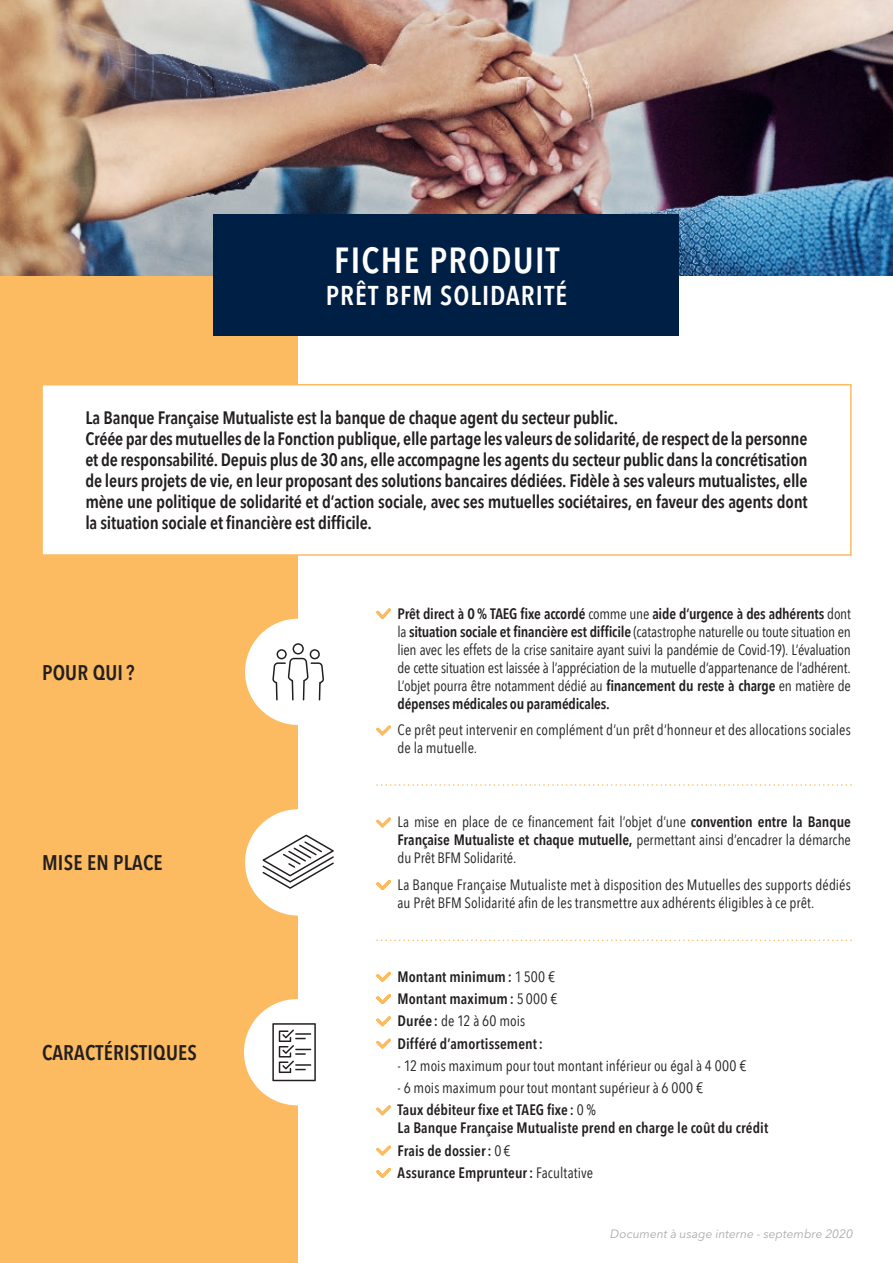
<style>
.page{position:relative;width:893px;height:1263px;background:#fff}
.page>*{position:absolute;margin:0;border:0;box-sizing:border-box;transform-origin:0 0}
.t1{font:600 condensed 36px "Avenir Next LT Pro";letter-spacing:.04em;color:#fff}
.t2{font:600 condensed 27px "Avenir Next LT Pro";letter-spacing:.04em;color:#fff}
.t3{font:600 condensed 21px "Avenir Next LT Pro";letter-spacing:.01em;color:#231f20}
.t4{font:600 18px/21px "Avenir Next Condensed";letter-spacing:-.015em;color:#231f20}
.t5{font:15px/18px "Avenir Next Condensed";color:#231f20;text-align:justify}
.t6{font:600 condensed 15px/22.2px "Avenir Next LT Pro";letter-spacing:.005em;color:#231f20}
.t7{font:italic 12px "Avenir Next LT Pro";color:#a8a9ad}
.s1{font-family:"Avenir Next LT Pro";font-weight:600;font-stretch:condensed}
.s2{font-weight:600}
.s3{font-family:"Avenir Next Condensed";font-weight:400;font-stretch:normal}
</style>
<div class="page">
<div style="left:0;top:0;width:298px;height:1263px;background:#fcba61"></div>
<svg style="left:42px;top:384px;width:810px;height:172px"></svg>
<svg style="left:376px;top:608px;width:15px;height:11px"></svg>
<svg style="left:376px;top:725px;width:15px;height:10px"></svg>
<svg style="left:376px;top:972px;width:15px;height:10px"></svg>
<svg style="left:376px;top:994px;width:15px;height:10px"></svg>
<svg style="left:376px;top:1016px;width:15px;height:10px"></svg>
<svg style="left:376px;top:1038px;width:15px;height:10px"></svg>
<svg style="left:376px;top:1105px;width:15px;height:10px"></svg>
<svg style="left:376px;top:1145px;width:15px;height:10px"></svg>
<svg style="left:376px;top:1168px;width:15px;height:10px"></svg>
<svg style="left:376px;top:817px;width:15px;height:10px"></svg>
<svg style="left:376px;top:880px;width:15px;height:10px"></svg>
<svg style="left:376px;top:784px;width:476px;height:2px"></svg>
<svg style="left:376px;top:939px;width:476px;height:2px"></svg>
<div style="left:245px;top:619px;width:106px;height:106px;background:#fff;border-radius:50%"></div>
<svg style="left:272px;top:643px;width:52px;height:57px"></svg>
<div style="left:245px;top:809px;width:106px;height:106px;background:#fff;border-radius:50%"></div>
<svg style="left:262px;top:834px;width:72px;height:55px"></svg>
<div style="left:244px;top:999px;width:106px;height:106px;background:#fff;border-radius:50%"></div>
<svg style="left:272px;top:1023px;width:44px;height:58px"></svg>
<img style="left:0;top:0;width:893px;height:275px">
<div style="left:214px;top:215px;width:465px;height:121px;background:#001f45"></div>
<h1 class="t1" style="left:334px;top:238px;width:227px">FICHE PRODUIT</h1>
<h2 class="t2" style="left:326px;top:279px;width:243px">PRÊT BFM SOLIDARITÉ</h2>
<p class="t4" style="left:85px;top:406px;width:724px">La Banque Française Mutualiste est la banque de chaque agent du secteur public.<br>Créée par des mutuelles de la Fonction publique, elle partage les valeurs de solidarité, de respect de la personne et de responsabilité. Depuis plus de 30 ans, elle accompagne les agents du secteur public dans la concrétisation de leurs projets de vie, en leur proposant des solutions bancaires dédiées. Fidèle à ses valeurs mutualistes, elle mène une politique de solidarité et d’action sociale, avec ses mutuelles sociétaires, en faveur des agents dont la situation sociale et financière est difficile.</p>
<h3 class="t3" style="left:42px;top:660px;width:94px">POUR QUI ?</h3>
<h3 class="t3" style="left:42px;top:850px;width:122px">MISE EN PLACE</h3>
<h3 class="t3" style="left:42px;top:1040px;width:156px">CARACTÉRISTIQUES</h3>
<p class="t5" style="left:398px;top:604px;width:455px"><span class="s1">Prêt direct à 0 % TAEG</span> <span class="s2">fixe accordé</span> comme une <span class="s2">aide d’urgence à des adhérents</span> dont la <span class="s2">situation sociale et financière est difficile</span> (catastrophe naturelle ou toute situation en lien avec les effets de la crise sanitaire ayant suivi la pandémie de Covid-19). L’évaluation de cette situation est laissée à l’appréciation de la mutuelle d’appartenance de l’adhérent.<br>L’objet pourra être notamment dédié au <span class="s2">financement du reste à charge</span> en matière de <span class="s2">dépenses médicales ou paramédicales.</span></p>
<p class="t5" style="left:398px;top:720px;width:455px">Ce prêt peut intervenir en complément d’un prêt d’honneur et des allocations sociales de la mutuelle.</p>
<p class="t5" style="left:398px;top:812px;width:455px">La mise en place de ce financement fait l’objet d’une <span class="s2">convention entre la Banque Française Mutualiste et chaque mutuelle,</span> permettant ainsi d’encadrer la démarche du Prêt BFM Solidarité.</p>
<p class="t5" style="left:398px;top:875px;width:455px">La Banque Française Mutualiste met à disposition des Mutuelles des supports dédiés au Prêt BFM Solidarité afin de les transmettre aux adhérents éligibles à ce prêt.</p>
<p class="t6" style="left:398px;top:965px;width:161px">Montant minimum : <span class="s3">1 500 €<br></span>Montant maximum : <span class="s3">5 000 €</span></p>
<p class="t5" style="left:398px;top:1011px;width:129px"><span class="s1">Durée :</span> de 12 à 60 mois</p>
<p class="t6" style="left:398px;top:1032px;width:147px">Différé d’amortissement :</p>
<p class="t5" style="left:398px;top:1056px;width:350px">- 12 mois maximum pour tout montant inférieur ou égal à 4 000 €</p>
<p class="t5" style="left:398px;top:1078px;width:307px">- 6 mois maximum pour tout montant supérieur à 6 000 €</p>
<p class="t6" style="left:398px;top:1101px;width:372px;line-height:18px">Taux débiteur fixe et TAEG fixe : <span class="s3">0 %<br></span>La Banque Française Mutualiste prend en charge le coût du crédit</p>
<p class="t6" style="left:398px;top:1139px;width:197px">Frais de dossier : <span class="s3">0 €<br></span>Assurance Emprunteur : <span class="s3">Facultative</span></p>
<p class="t7" style="left:610px;top:1227px;width:244px">Document à usage interne - septembre 2020</p>
</div>
